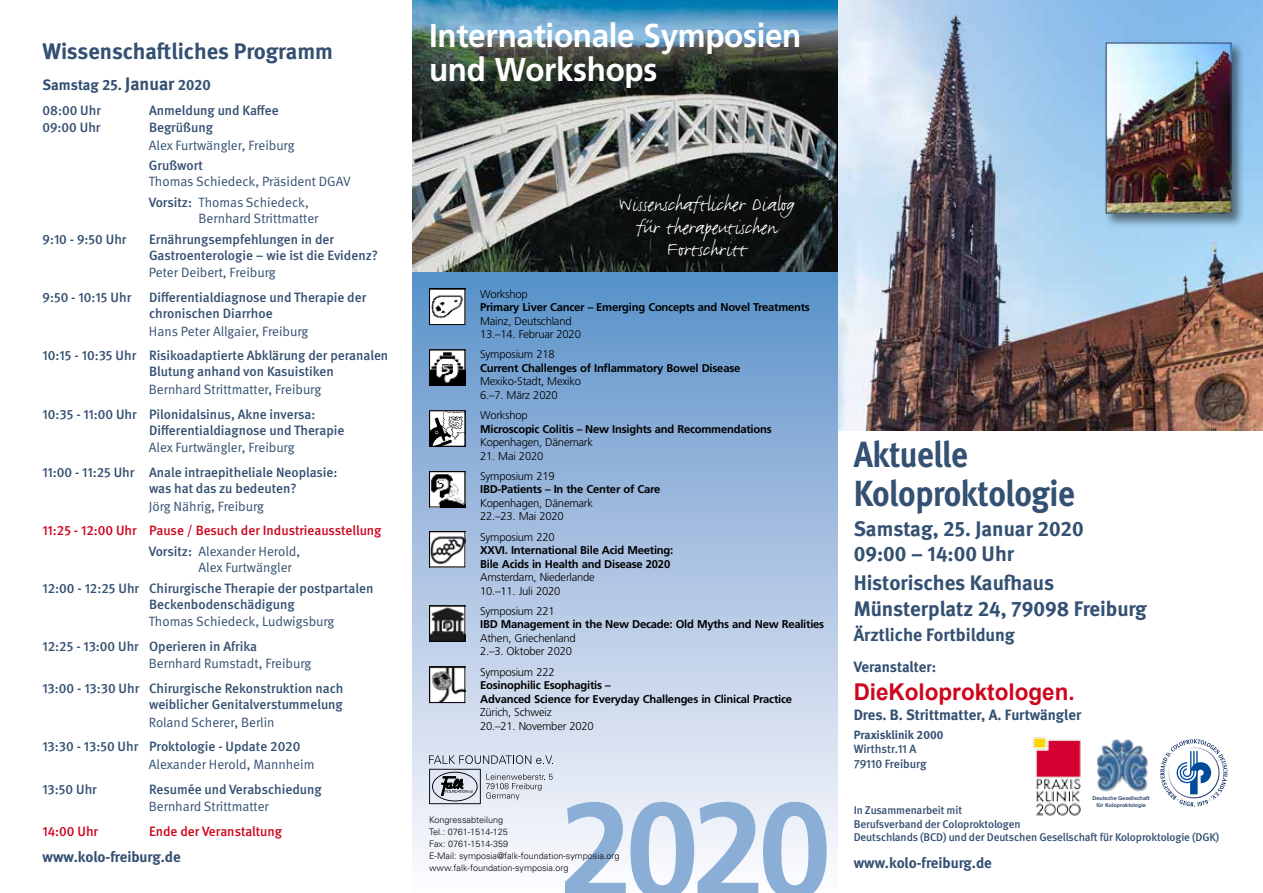
<style>
.page{position:relative;width:1263px;height:893px;background:#fff}
.page>*{position:absolute;margin:0;border:0;box-sizing:border-box;transform-origin:0 0}
.t1{font:700 135px "Frutiger";color:#8baed7}
.t2{font:700 36.3px/39.6px "DGUV Meta";letter-spacing:-.01em;color:#345072;scale:.91 1}
.t3{font:700 33px/34.5px "Frutiger";letter-spacing:-.01em;color:#fff;scale:.95 1}
.t4{font:700 23.1px "Arial";color:#cd071e}
.t5{font:22.5px/22.5px "FF Justlefthand";color:#fff;text-align:center}
.t6{font:700 22.5px "DGUV Meta";color:#345072}
.t7{font:700 21px/25.2px "DGUV Meta";color:#345072}
.t8{font:700 18px "DGUV Meta";color:#345072}
.t9{font:700 15px "DGUV Meta";color:#345072}
.t10{font:500 13.5px/16.2px "DGUV Meta";color:#345072}
.t11{font:13.5px/20.4px "DGUV Meta";color:#345072}
.t12{font:500 13.5px/20.4px "DGUV Meta";color:#cd071e}
.t13{font:500 12px/14.4px "DGUV Meta";letter-spacing:-.005em;color:#345072}
.t14{font:700 12px "DGUV Meta";color:#345072}
.t15{font:700 11.25px/13.5px "Frutiger";letter-spacing:-.02em;color:#000}
.t16{font:300 11.25px/13.5px "Frutiger";letter-spacing:-.02em;color:#000}
.t17{font:500 11.25px/13.5px "DGUV Meta";letter-spacing:-.01em;color:#345072}
.t18{font:300 9px/12px "Univers";color:#000}
.t19{font:700 5.4px/6.4px "Helvetica Neue";color:#345072;text-align:center}
.s1{font-size:18px}
.s2{font-weight:500}
.s3{color:#345072}
.s4{font-weight:400;color:#345072}
</style>
<div class="page">
<img style="left:1097px;top:739px;width:51px;height:53px">
<svg style="left:1160px;top:739px;width:67px;height:67px"></svg>
<img style="left:1033px;top:737px;width:48px;height:79px">
<img style="left:838px;top:0;width:425px;height:431px">
<div style="left:1103px;top:40px;width:143px;height:188px;background:#000;opacity:.5"></div>
<img style="left:1108px;top:45px;width:121px;height:167px">
<div style="left:1106px;top:43px;width:125px;height:171px;border:1px solid #345072"></div>
<svg style="left:412px;top:272px;width:426px;height:587px;background:#a9c2e1"></svg>
<img style="left:412px;top:0;width:426px;height:272px">
<svg style="left:429px;top:755px;width:124px;height:49px;background:#bfc4ce"></svg>
<img style="left:431px;top:473px;width:32px;height:32px">
<div style="left:429px;top:471px;width:36px;height:36px;border:1px solid #000"></div>
<img style="left:431px;top:608px;width:32px;height:32px">
<div style="left:429px;top:606px;width:36px;height:36px;border:1px solid #000"></div>
<img style="left:431px;top:533px;width:32px;height:32px">
<div style="left:429px;top:531px;width:36px;height:36px;border:1px solid #000"></div>
<img style="left:431px;top:291px;width:32px;height:32px">
<div style="left:429px;top:289px;width:36px;height:36px;border:1px solid #000"></div>
<img style="left:431px;top:352px;width:32px;height:32px">
<div style="left:429px;top:350px;width:36px;height:36px;border:1px solid #000"></div>
<img style="left:431px;top:412px;width:32px;height:32px">
<div style="left:429px;top:410px;width:36px;height:36px;border:1px solid #000"></div>
<img style="left:431px;top:669px;width:32px;height:32px">
<div style="left:429px;top:667px;width:36px;height:36px;border:1px solid #000"></div>
<h3 class="t6" style="left:43px;top:38px;width:292px">Wissenschaftliches Programm</h3>
<p class="t9" style="left:43px;top:76px;width:170px">Samstag 25. <span class="s1">Januar</span> 2020</p>
<p class="t10" style="left:43px;top:102px;width:60px">08:00 Uhr</p>
<p class="t10" style="left:149px;top:102px;width:131px">Anmeldung und Kaffee</p>
<p class="t10" style="left:43px;top:120px;width:60px">09:00 Uhr</p>
<p class="t10" style="left:149px;top:120px;width:65px">Begrüßung</p>
<p class="t11" style="left:149px;top:135px;width:147px">Alex Furtwängler, Freiburg</p>
<p class="t10" style="left:149px;top:158px;width:56px">Grußwort</p>
<p class="t11" style="left:149px;top:172px;width:203px">Thomas Schiedeck, Präsident DGAV<br><span class="s2">Vorsitz:</span> Thomas Schiedeck,</p>
<p class="t11" style="left:199px;top:209px;width:121px">Bernhard Strittmatter</p>
<p class="t10" style="left:43px;top:231px;width:86px">9:10 - 9:50 Uhr</p>
<p class="t10" style="left:149px;top:231px;width:231px">Ernährungsempfehlungen in der<br>Gastroenterologie – wie ist die Evidenz?</p>
<p class="t11" style="left:149px;top:263px;width:128px">Peter Deibert, Freiburg</p>
<p class="t10" style="left:43px;top:290px;width:90px">9:50 - 10:15 Uhr</p>
<p class="t10" style="left:149px;top:290px;width:219px">Differentialdiagnose und Therapie der chronischen Diarrhoe</p>
<p class="t11" style="left:149px;top:321px;width:161px">Hans Peter Allgaier, Freiburg</p>
<p class="t10" style="left:149px;top:348px;width:241px;text-indent:-107px">10:15 - 10:35 Uhr Risikoadaptierte Abklärung der peranalen<br>Blutung anhand von Kasuistiken</p>
<p class="t11" style="left:149px;top:379px;width:174px">Bernhard Strittmatter, Freiburg</p>
<p class="t10" style="left:149px;top:406px;width:197px;text-indent:-107px">10:35 - 11:00 Uhr Pilonidalsinus, Akne inversa:<br>Differentialdiagnose und Therapie</p>
<p class="t11" style="left:149px;top:438px;width:147px">Alex Furtwängler, Freiburg</p>
<p class="t10" style="left:149px;top:465px;width:190px;text-indent:-107px">11:00 - 11:25 Uhr Anale intraepitheliale Neoplasie: was hat das zu bedeuten?</p>
<p class="t11" style="left:149px;top:496px;width:117px">Jörg Nährig, Freiburg</p>
<p class="t12" style="left:149px;top:521px;width:234px;text-indent:-106px">11:25 - 12:00 Uhr Pause / Besuch der Industrieausstellung<br><span class="s3">Vorsitz:</span> <span class="s4">Alexander Herold,</span></p>
<p class="t11" style="left:199px;top:557px;width:95px">Alex Furtwängler</p>
<p class="t10" style="left:149px;top:580px;width:226px;text-indent:-107px">12:00 - 12:25 Uhr Chirurgische Therapie der postpartalen<br>Beckenbodenschädigung</p>
<p class="t11" style="left:149px;top:612px;width:187px">Thomas Schiedeck, Ludwigsburg</p>
<p class="t10" style="left:43px;top:639px;width:216px">12:25 - 13:00 Uhr Operieren in Afrika</p>
<p class="t11" style="left:149px;top:654px;width:164px">Bernhard Rumstadt, Freiburg</p>
<p class="t10" style="left:43px;top:681px;width:302px;text-align:right">13:00 - 13:30 Uhr Chirurgische Rekonstruktion nach weiblicher Genitalverstummelung</p>
<p class="t11" style="left:149px;top:712px;width:127px">Roland Scherer, Berlin</p>
<p class="t10" style="left:43px;top:739px;width:259px">13:30 - 13:50 Uhr Proktologie - Update 2020</p>
<p class="t11" style="left:149px;top:754px;width:167px">Alexander Herold, Mannheim</p>
<p class="t10" style="left:43px;top:781px;width:56px">13:50 Uhr</p>
<p class="t10" style="left:149px;top:781px;width:174px">Resumée und Verabschiedung</p>
<p class="t11" style="left:149px;top:797px;width:121px">Bernhard Strittmatter</p>
<p class="t12" style="left:43px;top:821px;width:57px">14:00 Uhr</p>
<p class="t12" style="left:149px;top:821px;width:135px">Ende der Veranstaltung</p>
<p class="t9" style="left:43px;top:848px;width:140px">www.kolo-freiburg.de</p>
<h3 class="t3" style="left:429px;top:18px;width:393px">Internationale Symposien und Workshops</h3>
<h3 class="t5" style="left:619px;top:194px;width:177px">Wissenschaftlicher Dialog für therapeutischen<br>Fortschritt</h3>
<p class="t16" style="left:480px;top:287px;width:49px">Workshop</p>
<p class="t15" style="left:480px;top:300px;width:331px">Primary Liver Cancer – Emerging Concepts and Novel Treatments</p>
<p class="t16" style="left:480px;top:314px;width:102px">Mainz, Deutschland<br>13.–14. Februar 2020</p>
<p class="t16" style="left:480px;top:348px;width:76px">Symposium 218</p>
<p class="t15" style="left:480px;top:361px;width:262px">Current Challenges of Inflammatory Bowel Disease</p>
<p class="t16" style="left:480px;top:375px;width:103px">Mexiko-Stadt, Mexiko<br>6.–7. März 2020</p>
<p class="t16" style="left:480px;top:408px;width:49px">Workshop</p>
<p class="t15" style="left:480px;top:422px;width:293px">Microscopic Colitis – New Insights and Recommendations</p>
<p class="t16" style="left:480px;top:435px;width:114px">Kopenhagen, Dänemark</p>
<p class="t16" style="left:480px;top:446px;width:76px;line-height:20.2px">21. Mai 2020<br>Symposium 219</p>
<p class="t15" style="left:480px;top:483px;width:182px">IBD-Patients – In the Center of Care</p>
<p class="t16" style="left:480px;top:496px;width:114px">Kopenhagen, Dänemark<br>22.–23. Mai 2020</p>
<p class="t16" style="left:480px;top:530px;width:76px">Symposium 220</p>
<p class="t15" style="left:480px;top:543px;width:195px">XXVI. International Bile Acid Meeting:<br>Bile Acids in Health and Disease 2020</p>
<p class="t16" style="left:480px;top:570px;width:116px">Amsterdam, Niederlande<br>10.–11. Juli 2020</p>
<p class="t16" style="left:480px;top:604px;width:76px">Symposium 221</p>
<p class="t15" style="left:480px;top:618px;width:346px">IBD Management in the New Decade: Old Myths and New Realities</p>
<p class="t16" style="left:480px;top:631px;width:97px">Athen, Griechenland<br>2.–3. Oktober 2020</p>
<p class="t16" style="left:480px;top:665px;width:76px">Symposium 222</p>
<p class="t15" style="left:480px;top:678px;width:313px">Eosinophilic Esophagitis –<br>Advanced Science for Everyday Challenges in Clinical Practice</p>
<p class="t16" style="left:480px;top:705px;width:115px">Zürich, Schweiz<br>20.–21. November 2020</p>
<h1 class="t1" style="left:560px;top:771px;width:273px">2020</h1>
<p class="t18" style="left:429px;top:814px;width:192px">Kongressabteilung<br>Tel.: 0761-1514-125<br>Fax: 0761-1514-359<br>E-Mail: symposia@falk-foundation-symposia.org www.falk-foundation-symposia.org</p>
<h2 class="t2" style="left:854px;top:435px;width:245px">Aktuelle<br>Koloproktologie</h2>
<h3 class="t7" style="left:854px;top:516px;width:232px">Samstag, 25. Januar 2020<br>09:00 – 14:00 Uhr</h3>
<h3 class="t7" style="left:854px;top:571px;width:295px">Historisches Kaufhaus<br>Münsterplatz 24, 79098 Freiburg</h3>
<h3 class="t8" style="left:854px;top:624px;width:163px">Ärztliche Fortbildung</h3>
<p class="t9" style="left:854px;top:658px;width:84px">Veranstalter:</p>
<h3 class="t4" style="left:854px;top:677px;width:222px">DieKoloproktologen.</h3>
<p class="t9" style="left:854px;top:706px;width:229px">Dres. B. Strittmatter, A. Furtwängler</p>
<p class="t14" style="left:854px;top:727px;width:91px">Praxisklinik 2000</p>
<p class="t13" style="left:854px;top:742px;width:74px">Wirthstr.11 A<br>79110 Freiburg</p>
<p class="t17" style="left:854px;top:804px;width:367px">In Zusammenarbeit mit<br>Berufsverband der Coloproktologen<br>Deutschlands (BCD) und der Deutschen Gesellschaft für Koloproktologie (DGK)</p>
<p class="t9" style="left:854px;top:853px;width:140px">www.kolo-freiburg.de</p>
<p class="t19" style="left:1092px;top:795px;width:59px">Deutsche Gesellschaft für Koloproktologie</p>
</div>
